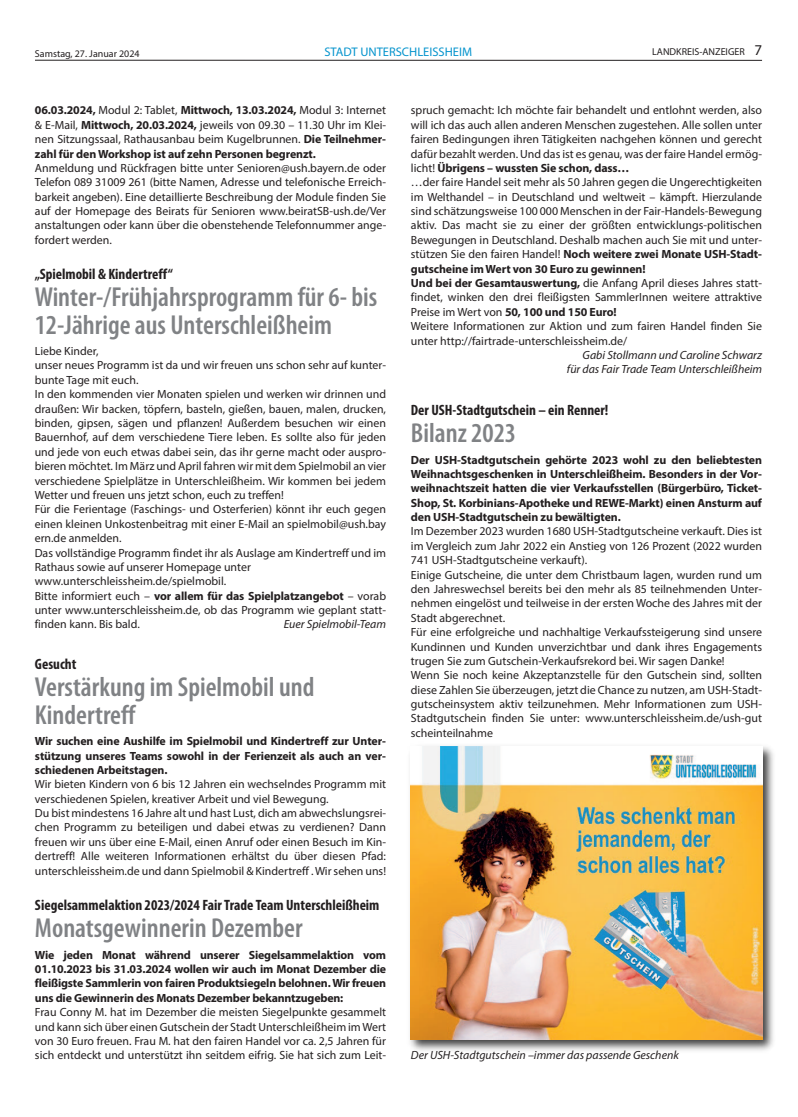
<style>
.page{position:relative;width:798px;height:1117px;background:#fff}
.page>*{position:absolute;margin:0;border:0;box-sizing:border-box;transform-origin:0 0}
.t1{font:600 condensed 27.5px/27.5px "Myriad Pro";color:#808285}
.t2{font:700 condensed 15px "Myriad Pro";color:#231f20}
.t3{font:12.5px "Myriad Pro";color:#0694cd}
.t4{font:11.88px/14.4px "Myriad Pro";color:#231f20;text-align:justify}
.t5{font:700 11.88px/14.4px "Myriad Pro";letter-spacing:-.01em;color:#231f20;text-align:justify}
.t6{font:italic 11.88px "Myriad Pro";color:#231f20}
.t7{font:10px "Myriad Pro";color:#231f20}
.s1{font-size:15px}
.s2{font-weight:700}
</style>
<div class="page">
<hr style="left:35px;top:60px;width:726px;height:1px;background:#231f20">
<img style="left:410px;top:746px;width:364px;height:305px">
<img style="left:411px;top:746px;width:350px;height:293px">
<p class="t7" style="left:35px;top:50px;width:106px">Samstag, 27. Januar 2024</p>
<p class="t3" style="left:324px;top:47px;width:149px">STADT UNTERSCHLEISSHEIM</p>
<p class="t7" style="left:652px;top:48px;width:111px">LANDKREIS-ANZEIGER <span class="s1">7</span></p>
<p class="t4" style="left:35px;top:104px;width:352px"><span class="s2">06.03.2024,</span> Modul 2: Tablet, <span class="s2">Mittwoch, 13.03.2024,</span> Modul 3: Internet &amp; E-Mail, <span class="s2">Mittwoch, 20.03.2024,</span> jeweils von 09.30 – 11.30 Uhr im Klei&shy;nen Sitzungssaal, Rathausanbau beim Kugelbrunnen. <span class="s2">Die Teilnehmer&shy;zahl für den Workshop ist auf zehn Personen begrenzt.</span></p>
<p class="t4" style="left:35px;top:162px;width:353px">Anmeldung und Rückfragen bitte unter Senioren@ush.bayern.de oder Telefon 089 31009 261 (bitte Namen, Adresse und telefonische Erreich&shy;barkeit angeben). Eine detaillierte Beschreibung der Module finden Sie auf der Homepage des Beirats für Senioren www.beiratSB-ush.de/Ver anstaltungen oder kann über die obenstehende Telefonnummer ange&shy;fordert werden.</p>
<p class="t2" style="left:35px;top:268px;width:140px">„Spielmobil &amp; Kindertreff“</p>
<p class="t1" style="left:35px;top:285px;width:344px">Winter-/Frühjahrsprogramm für 6- bis<br>12-Jährige aus Unterschleißheim</p>
<p class="t4" style="left:35px;top:345px;width:65px">Liebe Kinder,</p>
<p class="t4" style="left:35px;top:359px;width:352px">unser neues Programm ist da und wir freuen uns schon sehr auf kunter&shy;bunte Tage mit euch.</p>
<p class="t4" style="left:35px;top:388px;width:353px">In den kommenden vier Monaten spielen und werken wir drinnen und draußen: Wir backen, töpfern, basteln, gießen, bauen, malen, drucken, binden, gipsen, sägen und pflanzen! Außerdem besuchen wir einen Bauernhof, auf dem verschiedene Tiere leben. Es sollte also für jeden und jede von euch etwas dabei sein, das ihr gerne macht oder auspro&shy;bieren möchtet. Im März und April fahren wir mit dem Spielmobil an vier verschiedene Spielplätze in Unterschleißheim. Wir kommen bei jedem Wetter und freuen uns jetzt schon, euch zu treffen!</p>
<p class="t4" style="left:35px;top:503px;width:353px">Für die Ferientage (Faschings- und Osterferien) könnt ihr euch gegen einen kleinen Unkostenbeitrag mit einer E-Mail an spielmobil@ush.bay ern.de anmelden.</p>
<p class="t4" style="left:35px;top:546px;width:353px">Das vollständige Programm findet ihr als Auslage am Kindertreff und im<br>Rathaus sowie auf unserer Homepage unter</p>
<p class="t4" style="left:35px;top:575px;width:193px">www.unterschleissheim.de/spielmobil.</p>
<p class="t4" style="left:35px;top:589px;width:353px">Bitte informiert euch – <span class="s2">vor allem für das Spielplatzangebot</span> – vorab unter www.unterschleissheim.de, ob das Programm wie geplant statt&shy;finden kann. Bis bald.</p>
<p class="t6" style="left:284px;top:620px;width:104px">Euer Spielmobil-Team</p>
<p class="t2" style="left:35px;top:658px;width:43px">Gesucht</p>
<p class="t1" style="left:35px;top:675px;width:281px">Verstärkung im Spielmobil und<br>Kindertreff</p>
<p class="t5" style="left:35px;top:734px;width:352px">Wir suchen eine Aushilfe im Spielmobil und Kindertreff zur Unter&shy;stützung unseres Teams sowohl in der Ferienzeit als auch an ver&shy;schiedenen Arbeitstagen.</p>
<p class="t4" style="left:35px;top:778px;width:352px">Wir bieten Kindern von 6 bis 12 Jahren ein wechselndes Programm mit verschiedenen Spielen, kreativer Arbeit und viel Bewegung.</p>
<p class="t4" style="left:35px;top:806px;width:352px">Du bist mindestens 16 Jahre alt und hast Lust, dich am abwechslungsrei&shy;chen Programm zu beteiligen und dabei etwas zu verdienen? Dann freuen wir uns über eine E-Mail, einen Anruf oder einen Besuch im Kin&shy;dertreff! Alle weiteren Informationen erhältst du über diesen Pfad: unterschleissheim.de und dann Spielmobil &amp; Kindertreff . Wir sehen uns!</p>
<p class="t2" style="left:35px;top:899px;width:346px">Siegelsammelaktion 2023/2024 Fair Trade Team Unterschleißheim</p>
<p class="t1" style="left:35px;top:916px;width:269px">Monatsgewinnerin Dezember</p>
<p class="t5" style="left:35px;top:948px;width:352px">Wie jeden Monat während unserer Siegelsammelaktion vom 01.10.2023 bis 31.03.2024 wollen wir auch im Monat Dezember die fleißigste Sammlerin von fairen Produktsiegeln belohnen. Wir freuen uns die Gewinnerin des Monats Dezember bekanntzugeben:</p>
<p class="t4" style="left:35px;top:1005px;width:352px">Frau Conny M. hat im Dezember die meisten Siegelpunkte gesammelt und kann sich über einen Gutschein der Stadt Unterschleißheim im Wert von 30 Euro freuen. Frau M. hat den fairen Handel vor ca. 2,5 Jahren für sich entdeckt und unterstützt ihn seitdem eifrig. Sie hat sich zum Leit-</p>
<p class="t4" style="left:411px;top:104px;width:352px">spruch gemacht: Ich möchte fair behandelt und entlohnt werden, also will ich das auch allen anderen Menschen zugestehen. Alle sollen unter fairen Bedingungen ihren Tätigkeiten nachgehen können und gerecht dafür bezahlt werden. Und das ist es genau, was der faire Handel ermög&shy;licht! <span class="s2">Übrigens – wussten Sie schon, dass…</span></p>
<p class="t4" style="left:411px;top:176px;width:352px">…der faire Handel seit mehr als 50 Jahren gegen die Ungerechtigkeiten im Welthandel – in Deutschland und weltweit – kämpft. Hierzulande sind schätzungsweise 100 000 Menschen in der Fair-Handels-Bewegung aktiv. Das macht sie zu einer der größten entwicklungs-politischen Bewegungen in Deutschland. Deshalb machen auch Sie mit und unter&shy;stützen Sie den fairen Handel! <span class="s2">Noch weitere zwei Monate USH-Stadt&shy;gutscheine im Wert von 30 Euro zu gewinnen!</span></p>
<p class="t4" style="left:411px;top:277px;width:352px"><span class="s2">Und bei der Gesamtauswertung,</span> die Anfang April dieses Jahres statt&shy;findet, winken den drei fleißigsten SammlerInnen weitere attraktive Preise im Wert von <span class="s2">50, 100 und 150 Euro!</span></p>
<p class="t4" style="left:411px;top:320px;width:352px">Weitere Informationen zur Aktion und zum fairen Handel finden Sie unter http://fairtrade-unterschleissheim.de/</p>
<p class="t6" style="left:582px;top:350px;width:181px">Gabi Stollmann und Caroline Schwarz</p>
<p class="t6" style="left:566px;top:365px;width:196px">für das Fair Trade Team Unterschleißheim</p>
<p class="t2" style="left:411px;top:404px;width:199px">Der USH-Stadtgutschein – ein Renner!</p>
<p class="t1" style="left:411px;top:421px;width:107px">Bilanz 2023</p>
<p class="t5" style="left:411px;top:453px;width:352px">Der USH-Stadtgutschein gehörte 2023 wohl zu den beliebtesten Weihnachtsgeschenken in Unterschleißheim. Besonders in der Vor&shy;weihnachtszeit hatten die vier Verkaufsstellen (Bürgerbüro, Ticket-Shop, St. Korbinians-Apotheke und REWE-Markt) einen Ansturm auf den USH-Stadtgutschein zu bewältigten.</p>
<p class="t4" style="left:411px;top:525px;width:352px">Im Dezember 2023 wurden 1680 USH-Stadtgutscheine verkauft. Dies ist im Vergleich zum Jahr 2022 ein Anstieg von 126 Prozent (2022 wurden 741 USH-Stadtgutscheine verkauft).</p>
<p class="t4" style="left:411px;top:568px;width:352px">Einige Gutscheine, die unter dem Christbaum lagen, wurden rund um den Jahreswechsel bereits bei den mehr als 85 teilnehmenden Unter&shy;nehmen eingelöst und teilweise in der ersten Woche des Jahres mit der Stadt abgerechnet.</p>
<p class="t4" style="left:411px;top:626px;width:352px">Für eine erfolgreiche und nachhaltige Verkaufssteigerung sind unsere Kundinnen und Kunden unverzichtbar und dank ihres Engagements trugen Sie zum Gutschein-Verkaufsrekord bei. Wir sagen Danke!</p>
<p class="t4" style="left:411px;top:669px;width:352px">Wenn Sie noch keine Akzeptanzstelle für den Gutschein sind, sollten diese Zahlen Sie überzeugen, jetzt die Chance zu nutzen, am USH-Stadt&shy;gutscheinsystem aktiv teilzunehmen. Mehr Informationen zum USH-Stadtgutschein finden Sie unter: www.unterschleissheim.de/ush-gut scheinteilnahme</p>
<p class="t6" style="left:411px;top:1050px;width:269px">Der USH-Stadtgutschein –immer das passende Geschenk</p>
</div>
